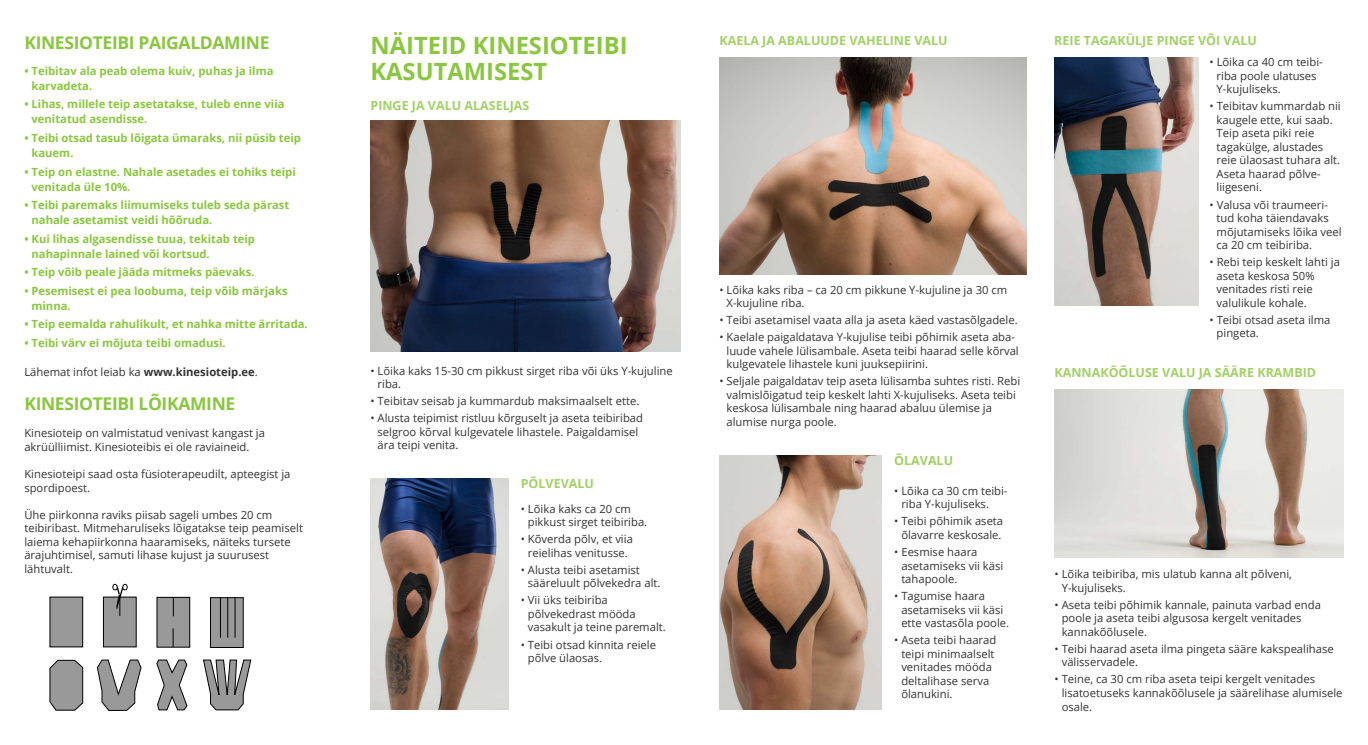
<style>
.page{position:relative;width:1368px;height:745px;background:#fff}
.page>*{position:absolute;margin:0;border:0;box-sizing:border-box;transform-origin:0 0}
.t1{font:700 23.75px/25.9px "Open Sans";color:#8ac63f}
.t2{font:700 17.5px "Open Sans";letter-spacing:-.02em;color:#8ac63f}
.t3{font:700 12.5px "Open Sans";color:#a2d166}
.t4{font:11.25px/13.5px "Open Sans";color:#333}
.t5{font:700 11.25px/15px "Open Sans";color:#8ac63f}
.s1{font-weight:700}
</style>
<div class="page">
<img style="left:719px;top:455px;width:162px;height:254px">
<img style="left:370px;top:121px;width:310px;height:230px">
<img style="left:370px;top:478px;width:139px;height:231px">
<img style="left:719px;top:58px;width:308px;height:216px">
<img style="left:1054px;top:58px;width:145px;height:247px">
<img style="left:1054px;top:389px;width:289px;height:167px">
<div style="left:50px;top:596px;width:33px;height:50px;background:#999"></div>
<div style="left:50px;top:596px;width:33px;height:50px;border:1px solid #000"></div>
<div style="left:103px;top:596px;width:33px;height:50px;background:#999"></div>
<div style="left:103px;top:596px;width:33px;height:50px;border:1px solid #000"></div>
<svg style="left:112px;top:583px;width:16px;height:32px"></svg>
<div style="left:157px;top:597px;width:33px;height:49px;background:#999"></div>
<div style="left:157px;top:596px;width:33px;height:51px;border:1px solid #000"></div>
<svg style="left:173px;top:597px;width:1px;height:19px"></svg>
<svg style="left:173px;top:628px;width:1px;height:18px"></svg>
<div style="left:210px;top:597px;width:33px;height:50px;background:#999"></div>
<div style="left:210px;top:597px;width:34px;height:50px;border:1px solid #000"></div>
<hr style="left:220px;top:597px;width:1px;height:40px;background:#000">
<hr style="left:227px;top:597px;width:1px;height:40px;background:#000">
<hr style="left:235px;top:597px;width:1px;height:40px;background:#000">
<svg style="left:49px;top:659px;width:34px;height:51px;background:#979797"></svg>
<svg style="left:97px;top:659px;width:45px;height:51px"></svg>
<svg style="left:156px;top:659px;width:32px;height:51px"></svg>
<svg style="left:203px;top:659px;width:48px;height:51px"></svg>
<h2 class="t2" style="left:24px;top:30px;width:247px">Kinesioteibi paigaldamine</h2>
<p class="t5" style="left:31px;top:63px;width:244px;text-indent:-7px">• Teibitav ala peab olema kuiv, puhas ja ilma karvadeta.</p>
<p class="t5" style="left:31px;top:96px;width:255px;text-indent:-7px">• Lihas, millele teip asetatakse, tuleb enne viia venitatud asendisse.</p>
<p class="t5" style="left:31px;top:130px;width:271px;text-indent:-7px">• Teibi otsad tasub lõigata ümaraks, nii püsib teip kauem.</p>
<p class="t5" style="left:31px;top:163px;width:266px;text-indent:-7px">• Teip on elastne. Nahale asetades ei tohiks teipi venitada üle 10%.</p>
<p class="t5" style="left:31px;top:197px;width:259px;text-indent:-7px">• Teibi paremaks liimumiseks tuleb seda pärast nahale asetamist veidi hõõruda.</p>
<p class="t5" style="left:31px;top:231px;width:225px;text-indent:-7px">• Kui lihas algasendisse tuua, tekitab teip nahapinnale lained või kortsud.</p>
<p class="t5" style="left:24px;top:264px;width:232px">• Teip võib peale jääda mitmeks päevaks.</p>
<p class="t5" style="left:31px;top:283px;width:258px;text-indent:-7px">• Pesemisest ei pea loobuma, teip võib märjaks minna.</p>
<p class="t5" style="left:24px;top:316px;width:285px">• Teip eemalda rahulikult, et nahka mitte ärritada.</p>
<p class="t5" style="left:24px;top:335px;width:203px">• Teibi värv ei mõjuta teibi omadusi.</p>
<p class="t4" style="left:24px;top:365px;width:235px">Lähemat infot leiab ka <span class="s1">www.kinesioteip.ee</span>.</p>
<h2 class="t2" style="left:24px;top:391px;width:212px">Kinesioteibi lõikamine</h2>
<p class="t4" style="left:24px;top:426px;width:242px">Kinesioteip on valmistatud venivast kangast ja akrüülliimist. Kinesioteibis ei ole raviaineid.</p>
<p class="t4" style="left:24px;top:466px;width:268px">Kinesioteipi saad osta füsioterapeudilt, apteegist ja spordipoest.</p>
<p class="t4" style="left:24px;top:507px;width:280px">Ühe piirkonna raviks piisab sageli umbes 20 cm teibiribast. Mitmeharuliseks lõigatakse teip peamiselt laiema kehapiirkonna haaramiseks, näiteks tursete ärajuhtimisel, samuti lihase kujust ja suurusest lähtuvalt.</p>
<h1 class="t1" style="left:370px;top:31px;width:259px">Näiteid kinesioteibi kasu</h1>
<h1 class="t1" style="left:434px;top:57px;width:115px">tamisest</h1>
<p class="t3" style="left:370px;top:96px;width:152px">Pinge ja valu alaseljas</p>
<p class="t4" style="left:378px;top:363px;width:297px;text-indent:-7px">• Lõika kaks 15-30 cm pikkust sirget riba või üks Y-kujuline riba.</p>
<p class="t4" style="left:370px;top:394px;width:270px">• Teibitav seisab ja kummardub maksimaalselt ette.</p>
<p class="t4" style="left:378px;top:411px;width:267px;text-indent:-7px">• Alusta teipimist ristluu kõrguselt ja aseta teibiribad selgroo kõrval kulgevatele lihastele. Paigaldamisel ära teipi venita.</p>
<p class="t3" style="left:521px;top:474px;width:73px">Põ lvevalu</p>
<p class="t4" style="left:528px;top:501px;width:121px;text-indent:-7px">• Lõika kaks ca 20 cm pikkust sirget teibiriba.</p>
<p class="t4" style="left:521px;top:531px;width:114px;text-align:center">• Kõverda põlv, et viia reielihas venitusse.</p>
<p class="t4" style="left:528px;top:562px;width:134px;text-indent:-7px">• Alusta teibi asetamist sääreluult põlvekedra alt.</p>
<p class="t4" style="left:528px;top:593px;width:139px;text-indent:-7px">• Vii üks teibiriba põlvekedrast mööda vasakult ja teine paremalt.</p>
<p class="t4" style="left:528px;top:637px;width:130px;text-indent:-7px">• Teibi otsad kinnita reiele põlve ülaosas.</p>
<p class="t3" style="left:719px;top:32px;width:69px">Kaela ja aba</p>
<p class="t3" style="left:804px;top:32px;width:143px">luu de vaheline valu</p>
<p class="t4" style="left:726px;top:282px;width:282px;text-indent:-7px">• Lõika kaks riba – ca 20 cm pikkune Y-kujuline ja 30 cm<br>X-kujuline riba.</p>
<p class="t4" style="left:719px;top:313px;width:300px">• Teibi asetamisel vaata alla ja aseta käed vastasõlgadele.</p>
<p class="t4" style="left:726px;top:330px;width:294px;text-indent:-7px">• Kaelale paigaldatava Y-kujulise teibi põhimik aseta aba&shy;luude vahele lülisambale. Aseta teibi haarad selle kõrval kulgevatele lihastele kuni juuksepiirini.</p>
<p class="t4" style="left:726px;top:374px;width:295px;text-indent:-7px">• Seljale paigaldatav teip aseta lülisamba suhtes risti. Rebi valmislõigatud teip keskelt lahti X-kujuliseks. Aseta teibi keskosa lülisambale ning haarad abaluu ülemise ja alumise nurga poole.</p>
<p class="t3" style="left:894px;top:451px;width:58px">Õlavalu</p>
<p class="t4" style="left:901px;top:483px;width:108px;text-indent:-7px">• Lõika ca 30 cm teibi&shy;riba Y-kujuliseks.</p>
<p class="t4" style="left:894px;top:514px;width:110px;text-align:center">• Teibi põhimik aseta õlavarre keskosale.</p>
<p class="t4" style="left:901px;top:544px;width:103px;text-indent:-7px">• Eesmise haara asetamiseks vii käsi tahapoole.</p>
<p class="t4" style="left:901px;top:588px;width:109px;text-indent:-7px">• Tagumise haara asetamiseks vii käsi ette vastasõla poole.</p>
<p class="t4" style="left:901px;top:632px;width:96px;text-indent:-7px">• Aseta teibi haarad teipi minimaalselt venitades mööda deltalihase serva õlanukini.</p>
<p class="t3" style="left:1054px;top:32px;width:202px">Reie tagakülje pinge või valu</p>
<p class="t4" style="left:1216px;top:55px;width:108px;text-indent:-7px">• Lõika ca 40 cm teibi&shy;riba poole ulatuses<br>Y-kujuliseks.</p>
<p class="t4" style="left:1216px;top:99px;width:126px;text-indent:-7px">• Teibitav kummardab nii kaugele ette, kui saab.<br>Teip aseta piki reie tagakülge, alustades reie ülaosast tuhara alt.<br>Aseta haarad põlve&shy;liigeseni.</p>
<p class="t4" style="left:1216px;top:197px;width:127px;text-indent:-7px">• Valusa või traumeeri&shy;tud koha täiendavaks mõjutamiseks lõika veel ca 20 cm teibiriba.</p>
<p class="t4" style="left:1216px;top:255px;width:125px;text-indent:-7px">• Rebi teip keskelt lahti ja aseta keskosa 50% venitades risti reie valulikule kohale.</p>
<p class="t4" style="left:1216px;top:312px;width:115px;text-indent:-7px">• Teibi otsad aseta ilma pingeta.</p>
<p class="t3" style="left:1054px;top:363px;width:48px">Kannakõõ</p>
<p class="t3" style="left:1128px;top:363px;width:189px">lus e valu ja sääre krambid</p>
<p class="t4" style="left:1061px;top:566px;width:232px;text-indent:-7px">• Lõika teibiriba, mis ulatub kanna alt põlveni,<br>Y-kujuliseks.</p>
<p class="t4" style="left:1061px;top:597px;width:261px;text-indent:-7px">• Aseta teibi põhimik kannale, painuta varbad enda poole ja aseta teibi algusosa kergelt venitades kannakõõlusele.</p>
<p class="t4" style="left:1061px;top:641px;width:274px;text-indent:-7px">• Teibi haarad aseta ilma pingeta sääre kakspealihase välisservadele.</p>
<p class="t4" style="left:1061px;top:672px;width:282px;text-indent:-7px">• Teine, ca 30 cm riba aseta teipi kergelt venitades lisatoetuseks kannakõõlusele ja säärelihase alumisele osale.</p>
</div>
